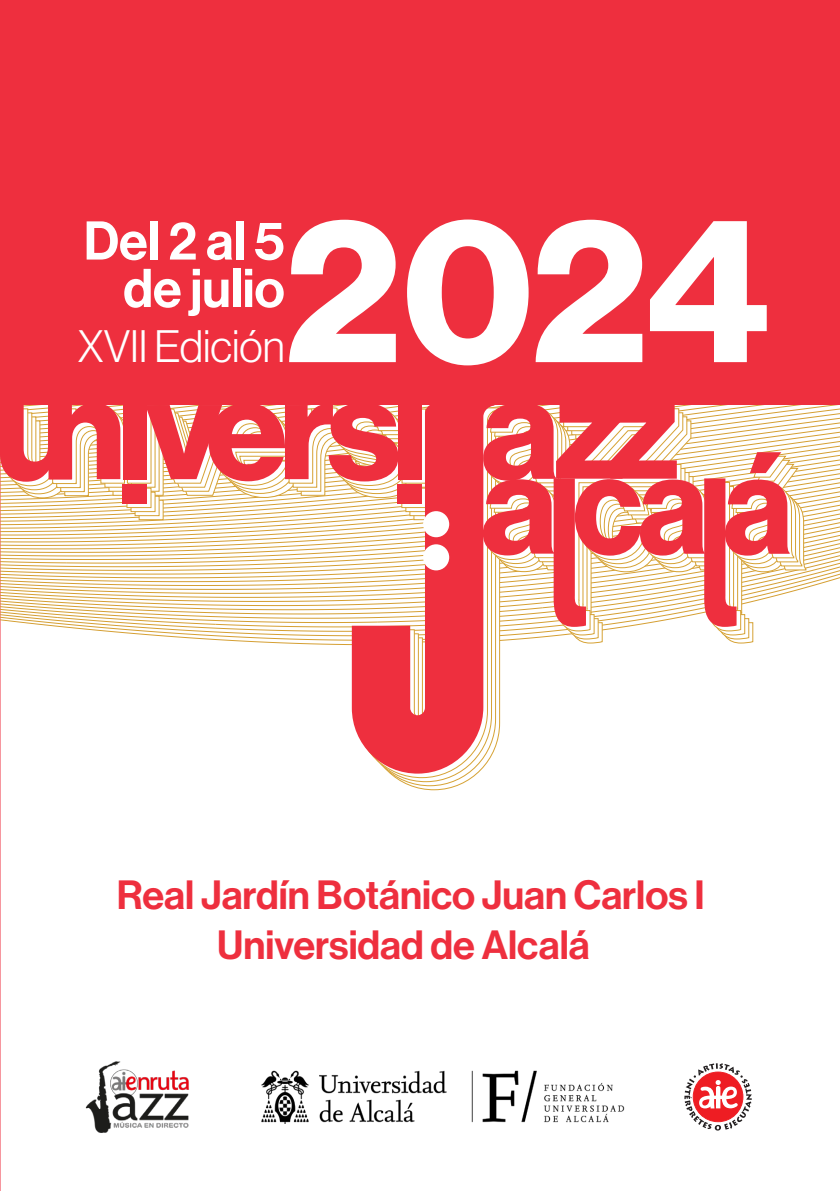
<style>
.page{position:relative;width:840px;height:1191px;background:#fff}
.page>*{position:absolute;margin:0;border:0;box-sizing:border-box;transform-origin:0 0}
.t1{font:203.6px "N Haas Grotesk DS Pro 75 Bd";color:#fff}
.t2{font:53.4px/47.4px "N Haas Grotesk DS Pro 65 Md";color:#fff;text-align:right}
.t3{font:44.4px "N Haas Grotesk DS Pro 45 Lt";color:#fff}
.t4{font:40px "N Haas Grotesk DS Pro 65 Md";color:#ee2f3e}
</style>
<div class="page">
<hr style="left:0;top:0;width:1px;height:1191px;background:#ee2f3e">
<svg style="left:0;top:480px;width:839px;height:165px"></svg>
<svg style="left:138px;top:500px;width:25px;height:20px"></svg>
<svg style="left:134px;top:499px;width:25px;height:17px"></svg>
<svg style="left:130px;top:499px;width:25px;height:13px"></svg>
<svg style="left:390px;top:644px;width:291px;height:134px"></svg>
<svg style="left:126px;top:499px;width:25px;height:9px"></svg>
<svg style="left:494px;top:405px;width:312px;height:239px"></svg>
<svg style="left:0;top:405px;width:351px;height:94px"></svg>
<div style="left:123px;top:484px;width:24px;height:19px;background:#ee2f3e"></div>
<svg style="left:351px;top:405px;width:143px;height:369px;fill:#ee2f3e"></svg>
<div style="left:423px;top:511px;width:26px;height:26px;background:#fff;border-radius:50%"></div>
<div style="left:423px;top:544px;width:26px;height:26px;background:#fff;border-radius:50%"></div>
<div style="left:0;top:0;width:839px;height:405px;background:#ee2f3e"></div>
<svg style="left:684px;top:1063px;width:67px;height:67px"></svg>
<img style="left:261px;top:1070px;width:364px;height:53px">
<img style="left:86px;top:1061px;width:103px;height:72px">
<p class="t1" style="left:284px;top:172px;width:486px">2024</p>
<p class="t2" style="left:84px;top:218px;width:202px">Del 2 al 5 de julio</p>
<p class="t3" style="left:78px;top:321px;width:208px">XVII Edición</p>
<p class="t4" style="left:117px;top:871px;width:589px">Real Jardín Botánico Juan Carlos I</p>
<p class="t4" style="left:217px;top:921px;width:374px">Universidad de Alcalá</p>
</div>
